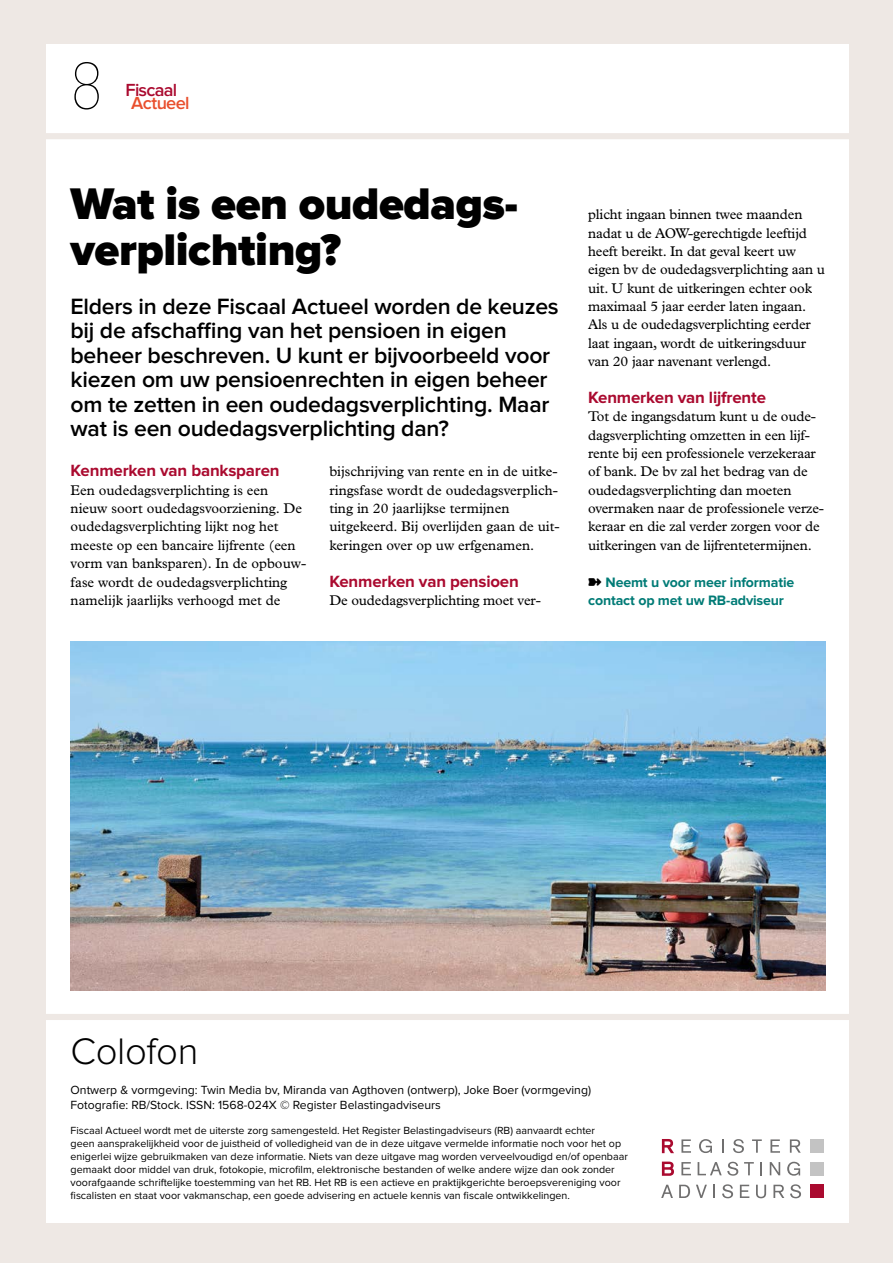
<style>
.page{position:relative;width:893px;height:1263px;background:#eee8e4}
.page>*{position:absolute;margin:0;border:0;box-sizing:border-box;transform-origin:0 0}
.t1{font:100 64.2px "Glypha LT Std";color:#000}
.t2{font:900 45.9px/45.9px "Proxima Nova";letter-spacing:-.01em;color:#000}
.t3{font:300 38.25px "Proxima Nova";letter-spacing:-.01em;color:#000}
.t4{font:600 22.95px/24.5px "Proxima Nova";letter-spacing:-.01em;color:#000}
.t5{font:600 18.15px "Proxima Nova";letter-spacing:-.04em;color:#aa0a2f}
.t6{font:600 18.15px "Proxima Nova";letter-spacing:-.035em;color:#e94f2d}
.t7{font:700 16.8px "Proxima Nova";letter-spacing:-.01em;color:#aa0a2f}
.t8{font:14.1px/18.3px "Plantin Std";letter-spacing:-.01em;color:#000}
.t9{font:700 14.1px/18.3px "Proxima Nova";letter-spacing:-.01em;color:#007b76}
.t10{font:12.3px/14.7px "Proxima Nova";color:#000}
.t11{font:10.65px/12.9px "Proxima Nova";color:#000}
</style>
<div class="page">
<div style="left:47px;top:44px;width:791px;height:1179px;background:#fff"></div>
<div style="left:0;top:133px;width:893px;height:6px;background:#eee8e4"></div>
<img style="left:71px;top:642px;width:754px;height:348px">
<div style="left:0;top:1014px;width:882px;height:6px;background:#eee8e4"></div>
<svg style="left:662px;top:1139px;width:12px;height:14px"></svg>
<svg style="left:681px;top:1139px;width:10px;height:14px"></svg>
<svg style="left:699px;top:1139px;width:13px;height:14px"></svg>
<svg style="left:722px;top:1139px;width:2px;height:14px"></svg>
<svg style="left:733px;top:1139px;width:11px;height:14px"></svg>
<svg style="left:752px;top:1139px;width:10px;height:14px"></svg>
<svg style="left:770px;top:1139px;width:10px;height:14px"></svg>
<svg style="left:790px;top:1139px;width:11px;height:14px"></svg>
<svg style="left:662px;top:1161px;width:12px;height:15px"></svg>
<svg style="left:681px;top:1162px;width:10px;height:13px"></svg>
<svg style="left:698px;top:1162px;width:40px;height:14px"></svg>
<svg style="left:744px;top:1162px;width:10px;height:13px"></svg>
<svg style="left:760px;top:1162px;width:2px;height:13px"></svg>
<svg style="left:770px;top:1162px;width:10px;height:13px"></svg>
<svg style="left:787px;top:1162px;width:13px;height:14px"></svg>
<svg style="left:661px;top:1185px;width:12px;height:13px"></svg>
<svg style="left:679px;top:1185px;width:11px;height:13px"></svg>
<svg style="left:696px;top:1185px;width:11px;height:13px"></svg>
<svg style="left:713px;top:1185px;width:2px;height:13px"></svg>
<svg style="left:722px;top:1184px;width:11px;height:14px"></svg>
<svg style="left:740px;top:1185px;width:9px;height:13px"></svg>
<svg style="left:756px;top:1185px;width:10px;height:13px"></svg>
<svg style="left:773px;top:1185px;width:11px;height:13px"></svg>
<svg style="left:790px;top:1184px;width:11px;height:14px"></svg>
<div style="left:810px;top:1185px;width:13px;height:13px;background:#aa0a2f"></div>
<div style="left:810px;top:1162px;width:13px;height:13px;background:#c3c3c3"></div>
<div style="left:810px;top:1139px;width:13px;height:14px;background:#c3c3c3"></div>
<h1 class="t1" style="left:71px;top:49px;width:34px">8</h1>
<p class="t5" style="left:125px;top:81px;width:53px">Fiscaal</p>
<p class="t6" style="left:131px;top:95px;width:60px">Actueel</p>
<h2 class="t2" style="left:71px;top:183px;width:449px">Wat is een oudedags&shy;verplichting?</h2>
<p class="t4" style="left:71px;top:295px;width:490px">Elders in deze Fiscaal Actueel worden de keuzes bij de afschaffing van het pensioen in eigen beheer beschreven. U kunt er bijvoorbeeld voor kiezen om uw pensioenrechten in eigen beheer om te zetten in een oudedagsverplichting. Maar wat is een oudedagsverplichting dan?</p>
<p class="t7" style="left:71px;top:463px;width:211px">Kenmerken van banksparen</p>
<p class="t8" style="left:71px;top:481px;width:237px">Een oudedagsverplichting is een nieuw soort oudedagsvoorziening. De oudedagsverplichting lijkt nog het meeste op een bancaire lijfrente (een vorm van banksparen). In de opbouw&shy;fase wordt de oudedagsverplichting namelijk jaarlijks verhoogd met de</p>
<p class="t8" style="left:329px;top:463px;width:232px">bijschrijving van rente en in de uitke&shy;ringsfase wordt de oudedagsverplich&shy;ting in 20 jaarlijkse termijnen uitgekeerd. Bij overlijden gaan de uit&shy;keringen over op uw erfgenamen.</p>
<p class="t7" style="left:329px;top:573px;width:191px">Kenmerken van pensioen</p>
<p class="t8" style="left:329px;top:591px;width:213px">De oudedagsverplichting moet ver-</p>
<p class="t8" style="left:588px;top:206px;width:238px">plicht ingaan binnen twee maanden nadat u de AOW-gerechtigde leeftijd heeft bereikt. In dat geval keert uw eigen bv de oudedagsverplichting aan u uit. U kunt de uitkeringen echter ook maximaal 5 jaar eerder laten ingaan.<br>Als u de oudedagsverplichting eerder laat ingaan, wordt de uitkeringsduur van 20 jaar navenant verlengd.</p>
<p class="t7" style="left:588px;top:390px;width:179px">Kenmerken van lijfrente</p>
<p class="t8" style="left:588px;top:407px;width:237px">Tot de ingangsdatum kunt u de oude&shy;dagsverplichting omzetten in een lijf&shy;rente bij een professionele verzekeraar of bank. De bv zal het bedrag van de oudedagsverplichting dan moeten overmaken naar de professionele verze&shy;keraar en die zal verder zorgen voor de uitkeringen van de lijfrentetermijnen.</p>
<p class="t9" style="left:588px;top:573px;width:208px;text-indent:17px">Neemt u voor meer informatie contact op met uw RB-adviseur</p>
<h3 class="t3" style="left:71px;top:1034px;width:129px">Colofon</h3>
<p class="t10" style="left:71px;top:1083px;width:522px">Ontwerp &amp; vormgeving: Twin Media bv, Miranda van Agthoven (ontwerp), Joke Boer (vormgeving)<br>Fotografie: RB/Stock. ISSN: 1568-024X © Register Belastingadviseurs</p>
<p class="t11" style="left:71px;top:1125px;width:559px">Fiscaal Actueel wordt met de uiterste zorg samengesteld. Het Register Belastingadviseurs (RB) aanvaardt echter<br>geen aansprakelijkheid voor de juistheid of volledigheid van de in deze uitgave vermelde informatie noch voor het op enigerlei wijze gebruikmaken van deze informatie. Niets van deze uitgave mag worden verveelvoudigd en/of openbaar gemaakt door middel van druk, fotokopie, microfilm, elektronische bestanden of welke andere wijze dan ook zonder voorafgaande schriftelijke toestemming van het RB. Het RB is een actieve en praktijkgerichte beroepsvereniging voor fiscalisten en staat voor vakmanschap, een goede advisering en actuele kennis van fiscale ontwikkelingen.</p>
</div>
